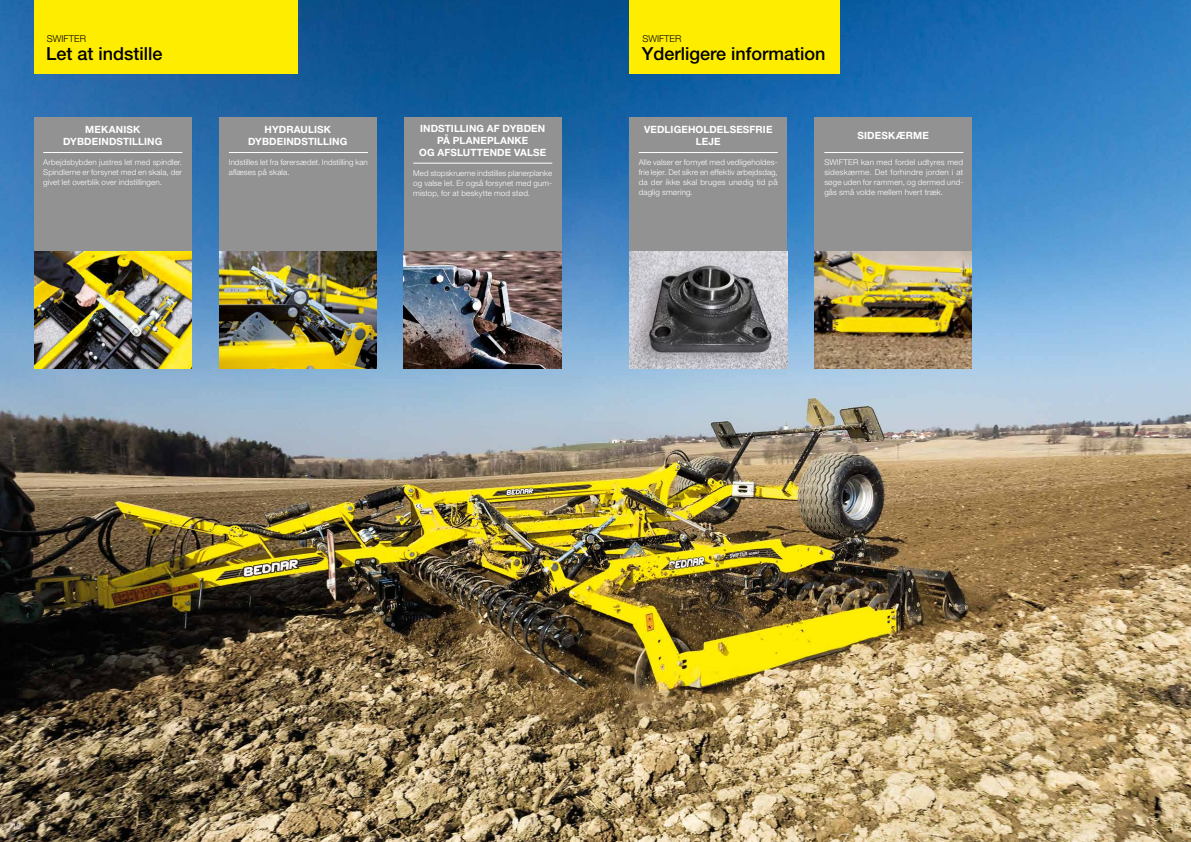
<style>
.page{position:relative;width:1191px;height:842px;background:#fff}
.page>*{position:absolute;margin:0;border:0;box-sizing:border-box;transform-origin:0 0}
.t1{font:500 18px "Helvetica Neue LT Pro";color:#000}
.RAM_NADPIS{font:700 10px/12px "Helvetica Neue LT Pro";letter-spacing:.01em;color:#fff;text-align:center}
.t2{font:300 9.5px "Helvetica Neue LT Pro";color:#000}
.RAM_TEXT{font:300 8px/10px "Helvetica Neue LT Pro";letter-spacing:.015em;color:#fff;text-align:justify}
</style>
<div class="page">
<img style="left:0;top:0;width:1191px;height:842px">
<div style="left:219px;top:117px;width:157px;height:241px;background:#929292"></div>
<div style="left:34px;top:117px;width:157px;height:241px;background:#929292"></div>
<div style="left:404px;top:117px;width:157px;height:241px;background:#929292"></div>
<img style="left:404px;top:252px;width:157px;height:117px">
<img style="left:219px;top:252px;width:157px;height:117px">
<img style="left:34px;top:252px;width:157px;height:117px">
<div style="left:814px;top:117px;width:158px;height:241px;background:#929292"></div>
<img style="left:814px;top:252px;width:158px;height:117px">
<div style="left:629px;top:117px;width:158px;height:241px;background:#929292"></div>
<img style="left:629px;top:252px;width:158px;height:117px">
<div style="left:34px;top:0;width:264px;height:74px;background:#ffed00"></div>
<div style="left:629px;top:0;width:211px;height:74px;background:#ffed00"></div>
<hr style="left:229px;top:152px;width:139px;height:1px;background:#fff">
<hr style="left:43px;top:152px;width:139px;height:1px;background:#fff">
<hr style="left:413px;top:163px;width:139px;height:1px;background:#fff">
<hr style="left:824px;top:152px;width:139px;height:1px;background:#fff">
<hr style="left:639px;top:152px;width:139px;height:1px;background:#fff">
<p class="t2" style="left:47px;top:32px;width:41px">SWIFTER</p>
<p class="t2" style="left:642px;top:32px;width:41px">SWIFTER</p>
<p class="t1" style="left:46px;top:43px;width:118px">Let at indstille</p>
<p class="t1" style="left:642px;top:43px;width:185px">Yderligere information</p>
<p class="RAM_NADPIS" style="left:63px;top:123px;width:101px">MEKANISK<br>DYBDEINDSTILLING</p>
<p class="RAM_NADPIS" style="left:419px;top:122px;width:129px">INDSTILLING AF DYBDEN<br>PÅ PLANEPLANKE<br>OG AFSLUTTENDE VALSE</p>
<p class="RAM_NADPIS" style="left:857px;top:129px;width:73px">SIDESKÆRME</p>
<p class="RAM_NADPIS" style="left:248px;top:123px;width:101px">HYDRAULISK<br>DYBDEINDSTILLING</p>
<p class="RAM_NADPIS" style="left:644px;top:123px;width:130px">VEDLIGEHOLDELSESFRIE<br>LEJE</p>
<p class="RAM_TEXT" style="left:43px;top:157px;width:140px">Arbejdsbybden justres let med spindler.<br>Spindlerne er forsynet med en skala, der givet let overblik over indstillingen.</p>
<p class="RAM_TEXT" style="left:413px;top:168px;width:140px">Med stopskruerne indstilles planerplanke og valse let. Er også forsynet med gum&shy;mistop, for at beskytte mod stød.</p>
<p class="RAM_TEXT" style="left:824px;top:157px;width:140px">SWIFTER kan med fordel udtyres med sideskærme. Det forhindre jorden i at søge uden for rammen, og dermed und&shy;gås små volde mellem hvert træk.</p>
<p class="RAM_TEXT" style="left:229px;top:157px;width:140px">Indstilles let fra førersædet. Indstilling kan aflæses på skala.</p>
<p class="RAM_TEXT" style="left:639px;top:157px;width:140px">Alle valser er fornyet med vedligeholdes&shy;frie lejer. Det sikre en effektiv arbejdsdag, da der ikke skal bruges unødig tid på daglig smøring.</p>
<p class="RAM_TEXT" style="left:12px;top:821px;width:10px">18</p>
<p class="RAM_TEXT" style="left:1170px;top:821px;width:10px">19</p>
</div>
